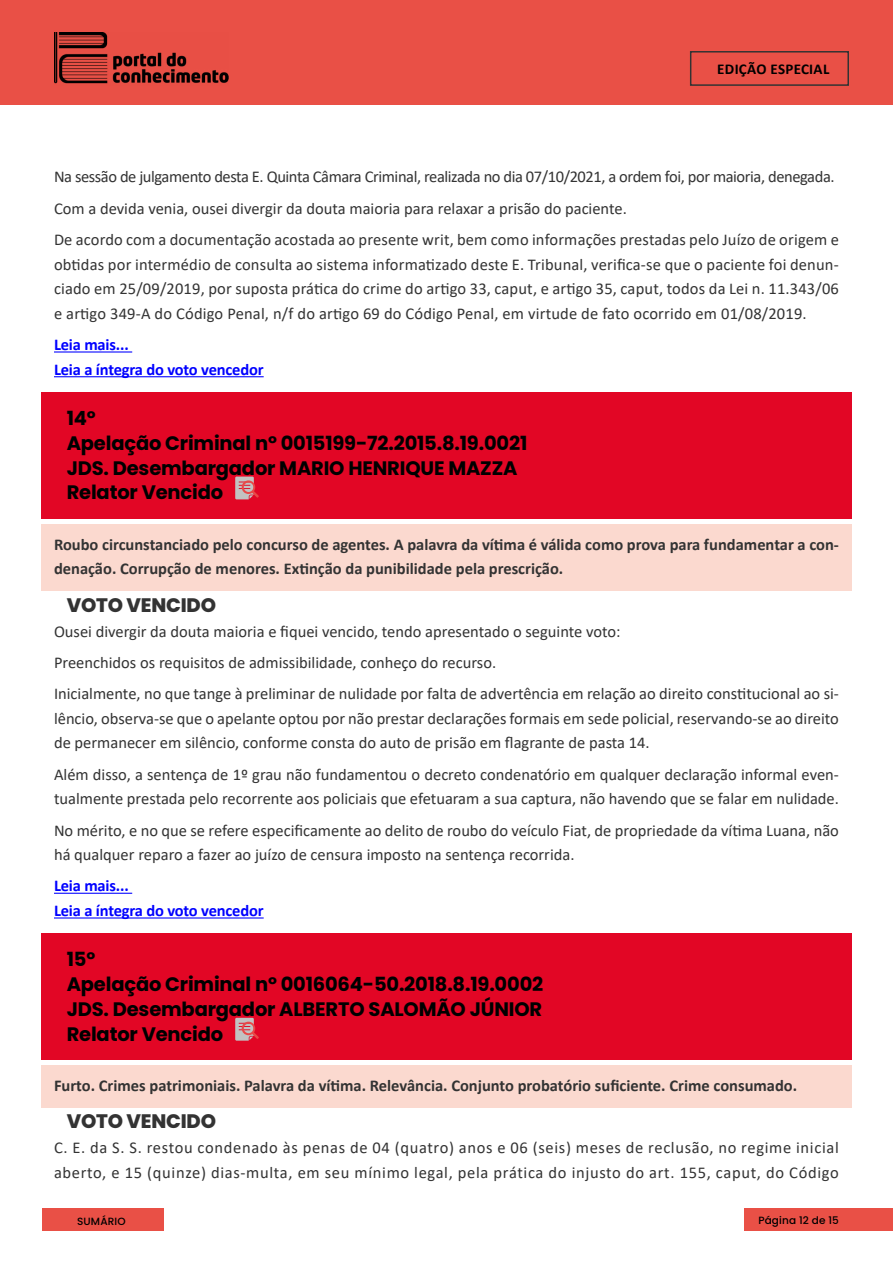
<style>
.page{position:relative;width:893px;height:1263px;background:#fff}
.page>*{position:absolute;margin:0;border:0;box-sizing:border-box;transform-origin:0 0}
.t1{font:700 19.5px/24.8px "Poppins";letter-spacing:-.01em;color:#000}
.t2{font:800 19.5px "Poppins";letter-spacing:-.01em;color:#333}
.t3{font:16.5px/24.8px "Calibri";color:#333}
.t4{font:700 16.5px/24.8px "Calibri";color:#333}
.t5{font:16.5px/24.8px "Calibri";letter-spacing:.04em;color:#333}
.t6{font:700 16.5px/24.8px "Calibri";letter-spacing:-.01em;color:#00f}
.t7{font:700 15px "Calibri";letter-spacing:.02em;color:#000}
.t8{font:500 10.5px "Poppins";letter-spacing:.01em;color:#000}
</style>
<div class="page">
<div style="left:0;top:0;width:893px;height:105px;background:#e95046"></div>
<img style="left:55px;top:33px;width:173px;height:51px">
<div style="left:690px;top:51px;width:159px;height:35px;border:2px solid #333"></div>
<div style="left:744px;top:1209px;width:149px;height:22px;background:#e95046"></div>
<div style="left:43px;top:1209px;width:121px;height:22px;background:#e95046"></div>
<hr style="left:54px;top:351px;width:78px;height:1px;background:#00f">
<hr style="left:54px;top:376px;width:210px;height:1px;background:#00f">
<div style="left:41px;top:524px;width:811px;height:67px;background:#fbd9cf"></div>
<hr style="left:54px;top:893px;width:78px;height:1px;background:#00f">
<hr style="left:54px;top:917px;width:210px;height:1px;background:#00f">
<div style="left:41px;top:1066px;width:811px;height:42px;background:#fbd9cf"></div>
<div style="left:41px;top:392px;width:811px;height:127px;background:#e20625"></div>
<div style="left:41px;top:933px;width:811px;height:127px;background:#e20625"></div>
<p class="t7" style="left:717px;top:58px;width:114px">EDIÇÃO ESPECIAL</p>
<p class="t3" style="left:54px;top:161px;width:786px;line-height:31.2px">Na sessão de julgamento desta E. Quinta Câmara Criminal, realizada no dia 07/10/2021, a ordem foi, por maioria, denegada.<br>Com a devida venia, ousei divergir da douta maioria para relaxar a prisão do paciente.<br>De acordo com a documentação acostada ao presente writ, bem como informações prestadas pelo Juízo de origem e</p>
<p class="t3" style="left:54px;top:251px;width:786px;text-align:justify">obtidas por intermédio de consulta ao sistema informatizado deste E. Tribunal, verifica-se que o paciente foi denun&shy;ciado em 25/09/2019, por suposta prática do crime do artigo 33, caput, e artigo 35, caput, todos da Lei n. 11.343/06 e artigo 349-A do Código Penal, n/f do artigo 69 do Código Penal, em virtude de fato ocorrido em 01/08/2019.</p>
<p class="t6" style="left:54px;top:332px;width:211px">Leia mais...<br>Leia a íntegra do voto vencedor</p>
<p class="t1" style="left:67px;top:406px;width:462px">14º<br>Apelação Criminal nº 0015199-72.2015.8.19.0021<br>JDS. Desembargador MARIO HENRIQUE MAZZA<br>Relator Vencido</p>
<p class="t4" style="left:54px;top:532px;width:786px">Roubo circunstanciado pelo concurso de agentes. A palavra da vítima é válida como prova para fundamentar a con&shy;denação. Corrupção de menores. Extinção da punibilidade pela prescrição.</p>
<p class="t2" style="left:67px;top:594px;width:151px">VOTO VENCIDO</p>
<p class="t3" style="left:54px;top:615px;width:786px;line-height:31.2px">Ousei divergir da douta maioria e fiquei vencido, tendo apresentado o seguinte voto:<br>Preenchidos os requisitos de admissibilidade, conheço do recurso.<br>Inicialmente, no que tange à preliminar de nulidade por falta de advertência em relação ao direito constitucional ao si-</p>
<p class="t3" style="left:54px;top:705px;width:786px">lêncio, observa-se que o apelante optou por não prestar declarações formais em sede policial, reservando-se ao direito de permanecer em silêncio, conforme consta do auto de prisão em flagrante de pasta 14.</p>
<p class="t3" style="left:54px;top:761px;width:786px">Além disso, a sentença de 1º grau não fundamentou o decreto condenatório em qualquer declaração informal even&shy;tualmente prestada pelo recorrente aos policiais que efetuaram a sua captura, não havendo que se falar em nulidade.</p>
<p class="t3" style="left:54px;top:817px;width:786px">No mérito, e no que se refere especificamente ao delito de roubo do veículo Fiat, de propriedade da vítima Luana, não há qualquer reparo a fazer ao juízo de censura imposto na sentença recorrida.</p>
<p class="t6" style="left:54px;top:873px;width:211px">Leia mais...<br>Leia a íntegra do voto vencedor</p>
<p class="t1" style="left:67px;top:947px;width:478px">15º<br>Apelação Criminal nº 0016064-50.2018.8.19.0002<br>JDS. Desembargador ALBERTO SALOMÃO JÚNIOR<br>Relator Vencido</p>
<p class="t4" style="left:54px;top:1073px;width:745px">Furto. Crimes patrimoniais. Palavra da vítima. Relevância. Conjunto probatório suficiente. Crime consumado.</p>
<p class="t2" style="left:67px;top:1110px;width:151px">VOTO VENCIDO</p>
<p class="t5" style="left:54px;top:1135px;width:786px">C. E. da S. S. restou condenado às penas de 04 (quatro) anos e 06 (seis) meses de reclusão, no regime inicial aberto, e 15 (quinze) dias-multa, em seu mínimo legal, pela prática do injusto do art. 155, caput, do Código</p>
<p class="t8" style="left:77px;top:1216px;width:50px">SUMÁRIO</p>
<p class="t8" style="left:758px;top:1214px;width:82px">Página 12 de 15</p>
</div>
